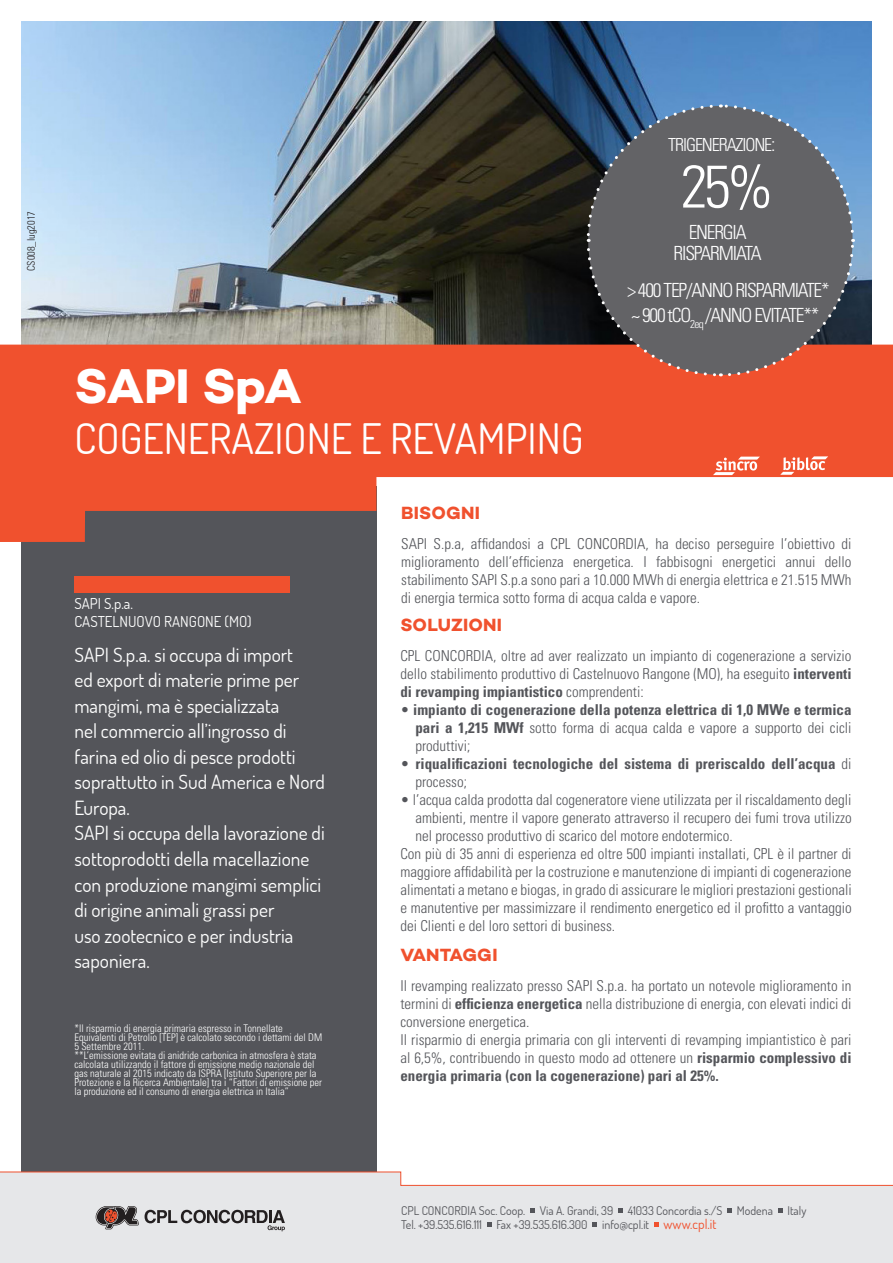
<style>
.page{position:relative;width:893px;height:1263px;background:#fff}
.page>*{position:absolute;margin:0;border:0;box-sizing:border-box;transform-origin:0 0}
.t1{font:300 condensed 60px "Univers";color:#fff}
.t2{font:49.5px "Campton Bold DEMO";letter-spacing:-.02em;color:#fff}
.t3{font:42px "Dosis";color:#fff}
.t4{font:19.5px/25.5px "Dosis";color:#fff}
.t5{font:300 condensed 19.5px "Univers";letter-spacing:-.06em;color:#fff}
.Normale{font:18px "Campton Bold DEMO";letter-spacing:.01em;color:#f0512e}
.t6{font:300 condensed 18px "Univers";letter-spacing:-.06em;color:#fff}
.Normale-2{font:300 condensed 15px/18px "Univers";color:#54555a;text-align:justify}
.Normale-3{font:700 condensed 15px/18px "Univers";color:#54555a;text-align:justify}
.t7{font:15px "Dosis";color:#fff}
.t8{font:12px "Dosis";color:#54555a}
.t9{font:300 condensed 10.5px/9px "Univers";color:#fff}
.t10{font:300 condensed 10.5px "Univers";color:#231f20}
.s1{font-size:19.5px}
.s2{font-weight:700}
.s3{font-weight:300}
.s4{font-size:13.5px;color:#f0512e}
</style>
<div class="page">
<div style="left:21px;top:486px;width:356px;height:702px;background:#54555a"></div>
<img style="left:21px;top:21px;width:851px;height:324px">
<svg style="left:0;top:345px;width:893px;height:197px;fill:#f0512e"></svg>
<div style="left:74px;top:575px;width:216px;height:17px;background:#f0512e"></div>
<svg style="left:780px;top:456px;width:48px;height:19px"></svg>
<svg style="left:713px;top:457px;width:47px;height:18px"></svg>
<svg style="left:585px;top:103px;width:271px;height:275px;background:#676167"></svg>
<svg style="left:0;top:1171px;width:893px;height:92px;background:#e8e7e8"></svg>
<svg style="left:52px;top:1200px;width:742px;height:31px;background:#d8d8da"></svg>
<p class="t10" style="left:25px;top:271px;width:62px;rotate:-90deg">CS008_lug2017</p>
<p class="t6" style="left:668px;top:134px;width:109px">TRIGENERAZIONE<span class="s1">:</span></p>
<p class="t1" style="left:681px;top:150px;width:94px">25%</p>
<p class="t5" style="left:689px;top:220px;width:59px">ENERGIA</p>
<p class="t5" style="left:674px;top:241px;width:90px">RISPARMIATA</p>
<p class="t2" style="left:75px;top:357px;width:229px">SAPI SpA</p>
<p class="t3" style="left:75px;top:411px;width:511px">COGENERAZIONE E REVAMPING</p>
<p class="t5" style="left:627px;top:278px;width:204px">&gt; 400 TEP/ANNO RISPARMIATE*</p>
<p class="t5" style="left:631px;top:303px;width:190px">~ 900 tCO<sub>2eq</sub> /ANNO EVITATE**</p>
<p class="t7" style="left:74px;top:593px;width:60px">SAPI S.p.a.</p>
<p class="t7" style="left:74px;top:611px;width:179px">CASTELNUOVO RANGONE (MO)</p>
<p class="t4" style="left:74px;top:641px;width:252px">SAPI S.p.a. si occupa di import<br>ed export di materie prime per mangimi, ma è specializzata<br>nel commercio all’ingrosso di farina ed olio di pesce prodotti soprattutto in Sud America e Nord<br>Europa.</p>
<p class="t4" style="left:74px;top:820px;width:252px">SAPI si occupa della lavorazione di sottoprodotti della macellazione con produzione mangimi semplici di origine animali grassi per<br>uso zootecnico e per industria saponiera.</p>
<p class="t9" style="left:74px;top:1023px;width:249px">*Il risparmio di energia primaria espresso in Tonnellate<br>Equivalenti di Petrolio [TEP] è calcolato secondo i dettami del DM<br>5 Settembre 2011.</p>
<p class="t9" style="left:74px;top:1050px;width:249px">**L’emissione evitata di anidride carbonica in atmosfera è stata calcolata utilizzando il fattore di emissione medio nazionale del gas naturale al 2015 indicato da ISPRA [Istituto Superiore per la Protezione e la Ricerca Ambientale] tra i “Fattori di emissione per la produzione ed il consumo di energia elettrica in Italia”</p>
<p class="Normale" style="left:401px;top:502px;width:80px">BISOGNI</p>
<p class="Normale-2" style="left:401px;top:535px;width:452px">SAPI S.p.a, affidandosi a CPL CONCORDIA, ha deciso perseguire l’obiettivo di miglioramento dell’efficienza energetica. I fabbisogni energetici annui dello stabilimento SAPI S.p.a sono pari a 10.000 MWh di energia elettrica e 21.515 MWh di energia termica sotto forma di acqua calda e vapore.</p>
<p class="Normale" style="left:400px;top:614px;width:103px">SOLUZIONI</p>
<p class="Normale-2" style="left:400px;top:647px;width:453px">CPL CONCORDIA, oltre ad aver realizzato un impianto di cogenerazione a servizio dello stabilimento produttivo di Castelnuovo Rangone (MO), ha eseguito <span class="s2">interventi di revamping impiantistico</span> comprendenti:</p>
<p class="Normale-3" style="left:415px;top:700px;width:438px;text-indent:-15px"><span class="s3">•</span> impianto di cogenerazione della potenza elettrica di 1,0 MWe e termica pari a 1,215 MWf <span class="s3">sotto forma di acqua calda e vapore a supporto dei cicli produttivi;</span></p>
<p class="Normale-3" style="left:415px;top:754px;width:438px;text-indent:-15px"><span class="s3">•</span> riqualificazioni tecnologiche del sistema di preriscaldo dell’acqua <span class="s3">di processo;</span></p>
<p class="Normale-2" style="left:415px;top:791px;width:438px;text-indent:-15px">• l’acqua calda prodotta dal cogeneratore viene utilizzata per il riscaldamento degli ambienti, mentre il vapore generato attraverso il recupero dei fumi trova utilizzo nel processo produttivo di scarico del motore endotermico.</p>
<p class="Normale-2" style="left:400px;top:845px;width:453px">Con più di 35 anni di esperienza ed oltre 500 impianti installati, CPL è il partner di maggiore affidabilità per la costruzione e manutenzione di impianti di cogenerazione alimentati a metano e biogas, in grado di assicurare le migliori prestazioni gestionali e manutentive per massimizzare il rendimento energetico ed il profitto a vantaggio dei Clienti e del loro settori di business.</p>
<p class="Normale" style="left:400px;top:944px;width:99px">VANTAGGI</p>
<p class="Normale-2" style="left:400px;top:977px;width:453px">Il revamping realizzato presso SAPI S.p.a. ha portato un notevole miglioramento in termini di <span class="s2">efficienza energetica</span> nella distribuzione di energia, con elevati indici di conversione energetica.</p>
<p class="Normale-2" style="left:400px;top:1031px;width:453px">Il risparmio di energia primaria con gli interventi di revamping impiantistico è pari al 6,5%, contribuendo in questo modo ad ottenere un <span class="s2">risparmio complessivo di energia primaria (con la cogenerazione) pari al 25%.</span></p>
<p class="t8" style="left:401px;top:1202px;width:407px">CPL CONCORDIA Soc. Coop. Via A. Grandi, 39 41033 Concordia s./S Modena Italy</p>
<p class="t8" style="left:401px;top:1216px;width:317px">Tel. +39.535.616.111 Fax +39.535.616.300 info@cpl.it <span class="s4">www.cpl.it</span></p>
</div>
